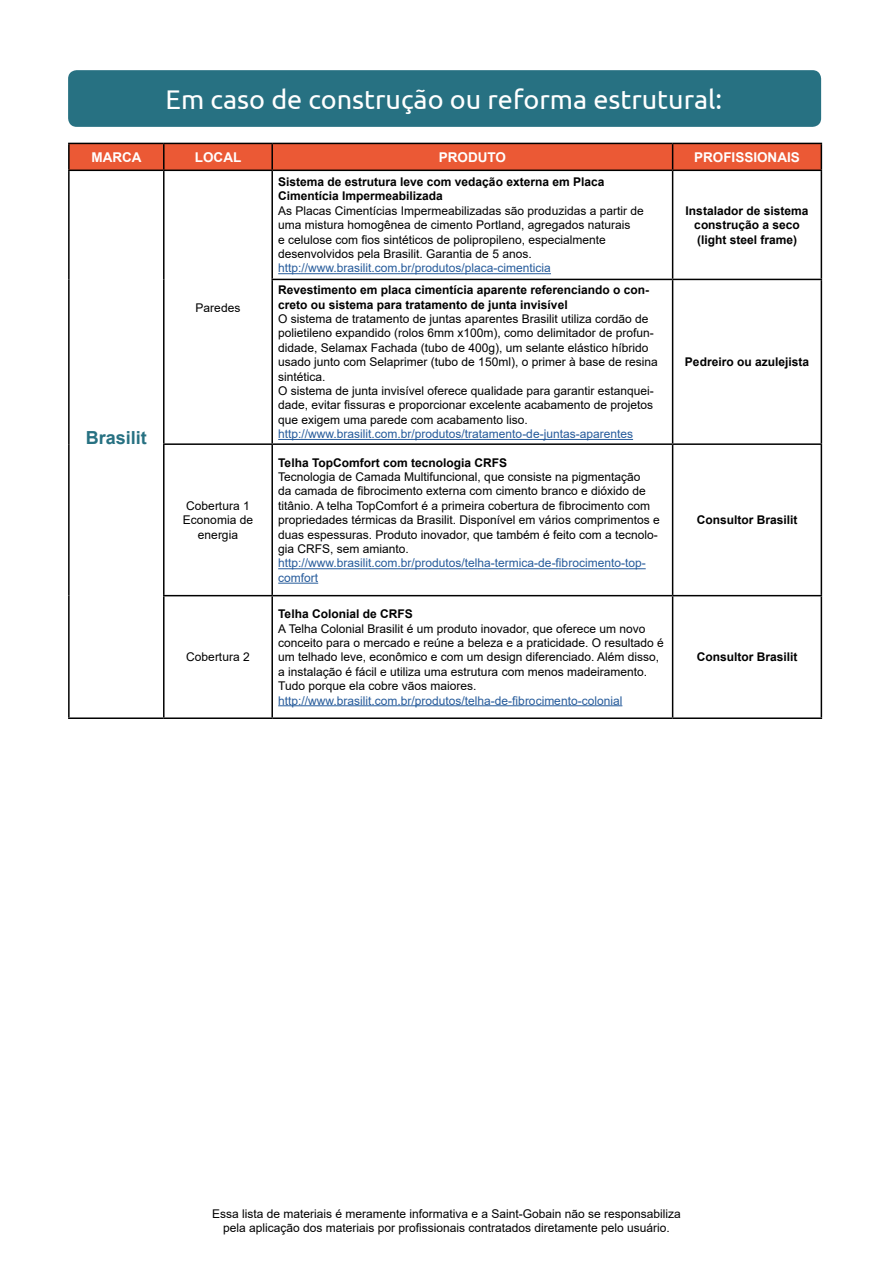
<style>
.page{position:relative;width:893px;height:1263px;background:#fff}
.page>*{position:absolute;margin:0;border:0;box-sizing:border-box;transform-origin:0 0}
.t1{font:27px "Ubuntu";color:#fff}
.t2{font:700 18px "Arial";color:#277182}
.t3{font:700 13.5px "Arial";color:#fff}
.t4{font:12px/14.4px "Arial";color:#000}
.t5{font:700 12px/14.4px "Arial";color:#000}
.t6{font:12px/14.4px "Arial";color:#265b9b}
</style>
<div class="page">
<hr style="left:68px;top:171px;width:2px;height:108px;background:#000">
<hr style="left:163px;top:171px;width:2px;height:108px;background:#000">
<hr style="left:271px;top:171px;width:2px;height:108px;background:#000">
<hr style="left:672px;top:171px;width:1px;height:108px;background:#000">
<hr style="left:821px;top:171px;width:1px;height:108px;background:#000">
<hr style="left:68px;top:279px;width:2px;height:165px;background:#000">
<hr style="left:163px;top:279px;width:2px;height:164px;background:#000">
<hr style="left:271px;top:279px;width:402px;height:1px;background:#000">
<hr style="left:271px;top:280px;width:2px;height:163px;background:#000">
<hr style="left:672px;top:280px;width:1px;height:163px;background:#000">
<hr style="left:821px;top:280px;width:1px;height:163px;background:#000">
<hr style="left:68px;top:444px;width:2px;height:152px;background:#000">
<hr style="left:163px;top:443px;width:109px;height:2px;background:#000">
<hr style="left:163px;top:445px;width:2px;height:150px;background:#000">
<hr style="left:272px;top:443px;width:401px;height:2px;background:#000">
<hr style="left:271px;top:445px;width:2px;height:150px;background:#000">
<hr style="left:672px;top:445px;width:1px;height:150px;background:#000">
<hr style="left:821px;top:445px;width:1px;height:150px;background:#000">
<hr style="left:68px;top:596px;width:2px;height:121px;background:#000">
<hr style="left:163px;top:595px;width:109px;height:1px;background:#000">
<hr style="left:163px;top:596px;width:2px;height:121px;background:#000">
<hr style="left:272px;top:595px;width:401px;height:1px;background:#000">
<hr style="left:271px;top:596px;width:2px;height:121px;background:#000">
<hr style="left:672px;top:596px;width:1px;height:121px;background:#000">
<hr style="left:821px;top:596px;width:1px;height:121px;background:#000">
<hr style="left:68px;top:717px;width:96px;height:2px;background:#000">
<hr style="left:164px;top:717px;width:108px;height:2px;background:#000">
<hr style="left:272px;top:717px;width:401px;height:2px;background:#000">
<hr style="left:272px;top:170px;width:401px;height:1px;background:#000">
<hr style="left:68px;top:143px;width:96px;height:1px;background:#000">
<hr style="left:68px;top:144px;width:2px;height:26px;background:#000">
<hr style="left:68px;top:170px;width:96px;height:1px;background:#000">
<hr style="left:164px;top:170px;width:108px;height:1px;background:#000">
<hr style="left:673px;top:279px;width:149px;height:1px;background:#000">
<hr style="left:673px;top:443px;width:149px;height:2px;background:#000">
<hr style="left:673px;top:595px;width:149px;height:1px;background:#000">
<hr style="left:673px;top:717px;width:149px;height:2px;background:#000">
<svg style="left:69px;top:143px;width:753px;height:27px;background:#db5231"></svg>
<hr style="left:673px;top:170px;width:149px;height:1px;background:#000">
<hr style="left:278px;top:273px;width:273px;height:1px;background:#265b9b">
<hr style="left:278px;top:439px;width:355px;height:1px;background:#265b9b">
<hr style="left:278px;top:568px;width:368px;height:1px;background:#265b9b">
<hr style="left:278px;top:583px;width:40px;height:1px;background:#265b9b">
<hr style="left:278px;top:705px;width:344px;height:1px;background:#265b9b">
<div style="left:68px;top:70px;width:753px;height:57px;background:#277182;border-radius:9px"></div>
<h1 class="t1" style="left:166px;top:83px;width:558px">Em caso de construção ou reforma estrutural:</h1>
<p class="t3" style="left:91px;top:148px;width:52px">MARCA</p>
<p class="t3" style="left:195px;top:148px;width:48px">LOCAL</p>
<p class="t3" style="left:439px;top:148px;width:69px">PRODUTO</p>
<p class="t3" style="left:694px;top:148px;width:107px">PROFISSIONAIS</p>
<h2 class="t2" style="left:86px;top:425px;width:63px">Brasilit</h2>
<p class="t4" style="left:196px;top:300px;width:46px">Paredes</p>
<p class="t4" style="left:183px;top:498px;width:72px;text-align:center">Cobertura 1<br>Economia de energia</p>
<p class="t4" style="left:186px;top:650px;width:65px">Cobertura 2</p>
<p class="t5" style="left:278px;top:175px;width:328px">Sistema de estrutura leve com vedação externa em Placa<br>Cimentícia Impermeabilizada</p>
<p class="t4" style="left:278px;top:203px;width:367px">As Placas Cimentícias Impermeabilizadas são produzidas a partir de uma mistura homogênea de cimento Portland, agregados naturais<br>e celulose com fios sintéticos de polipropileno, especialmente desenvolvidos pela Brasilit. Garantia de 5 anos.</p>
<p class="t6" style="left:278px;top:261px;width:274px">http://www.brasilit.com.br/produtos/placa-cimenticia</p>
<p class="t5" style="left:278px;top:283px;width:372px">Revestimento em placa cimentícia aparente referenciando o con&shy;creto ou sistema para tratamento de junta invisível</p>
<p class="t4" style="left:278px;top:311px;width:381px">O sistema de tratamento de juntas aparentes Brasilit utiliza cordão de polietileno expandido (rolos 6mm x100m), como delimitador de profun&shy;didade, Selamax Fachada (tubo de 400g), um selante elástico híbrido usado junto com Selaprimer (tubo de 150ml), o primer à base de resina sintética.<br>O sistema de junta invisível oferece qualidade para garantir estanquei&shy;dade, evitar fissuras e proporcionar excelente acabamento de projetos que exigem uma parede com acabamento liso.</p>
<p class="t6" style="left:278px;top:427px;width:356px">http://www.brasilit.com.br/produtos/tratamento-de-juntas-aparentes</p>
<p class="t5" style="left:278px;top:455px;width:230px">Telha TopComfort com tecnologia CRFS</p>
<p class="t4" style="left:278px;top:470px;width:383px">Tecnologia de Camada Multifuncional, que consiste na pigmentação<br>da camada de fibrocimento externa com cimento branco e dióxido de titânio. A telha TopComfort é a primeira cobertura de fibrocimento com propriedades térmicas da Brasilit. Disponível em vários comprimentos e duas espessuras. Produto inovador, que também é feito com a tecnolo&shy;gia CRFS, sem amianto.</p>
<p class="t6" style="left:278px;top:556px;width:369px">http://www.brasilit.com.br/produtos/telha-termica-de-fibrocimento-top&shy;comfort</p>
<p class="t5" style="left:278px;top:607px;width:136px">Telha Colonial de CRFS</p>
<p class="t4" style="left:278px;top:621px;width:387px">A Telha Colonial Brasilit é um produto inovador, que oferece um novo conceito para o mercado e reúne a beleza e a praticidade. O resultado é um telhado leve, econômico e com um design diferenciado. Além disso, a instalação é fácil e utiliza uma estrutura com menos madeiramento.<br>Tudo porque ela cobre vãos maiores.</p>
<p class="t6" style="left:278px;top:693px;width:346px">http://www.brasilit.com.br/produtos/telha-de-fibrocimento-colonial</p>
<p class="t5" style="left:686px;top:204px;width:124px;text-align:center">Instalador de sistema construção a seco (light steel frame)</p>
<p class="t5" style="left:685px;top:355px;width:126px">Pedreiro ou azulejista</p>
<p class="t5" style="left:697px;top:513px;width:102px">Consultor Brasilit</p>
<p class="t5" style="left:697px;top:650px;width:102px">Consultor Brasilit</p>
<p class="t4" style="left:212px;top:1206px;width:470px;text-align:center">Essa lista de materiais é meramente informativa e a Saint-Gobain não se responsabiliza pela aplicação dos materiais por profissionais contratados diretamente pelo usuário.</p>
</div>
